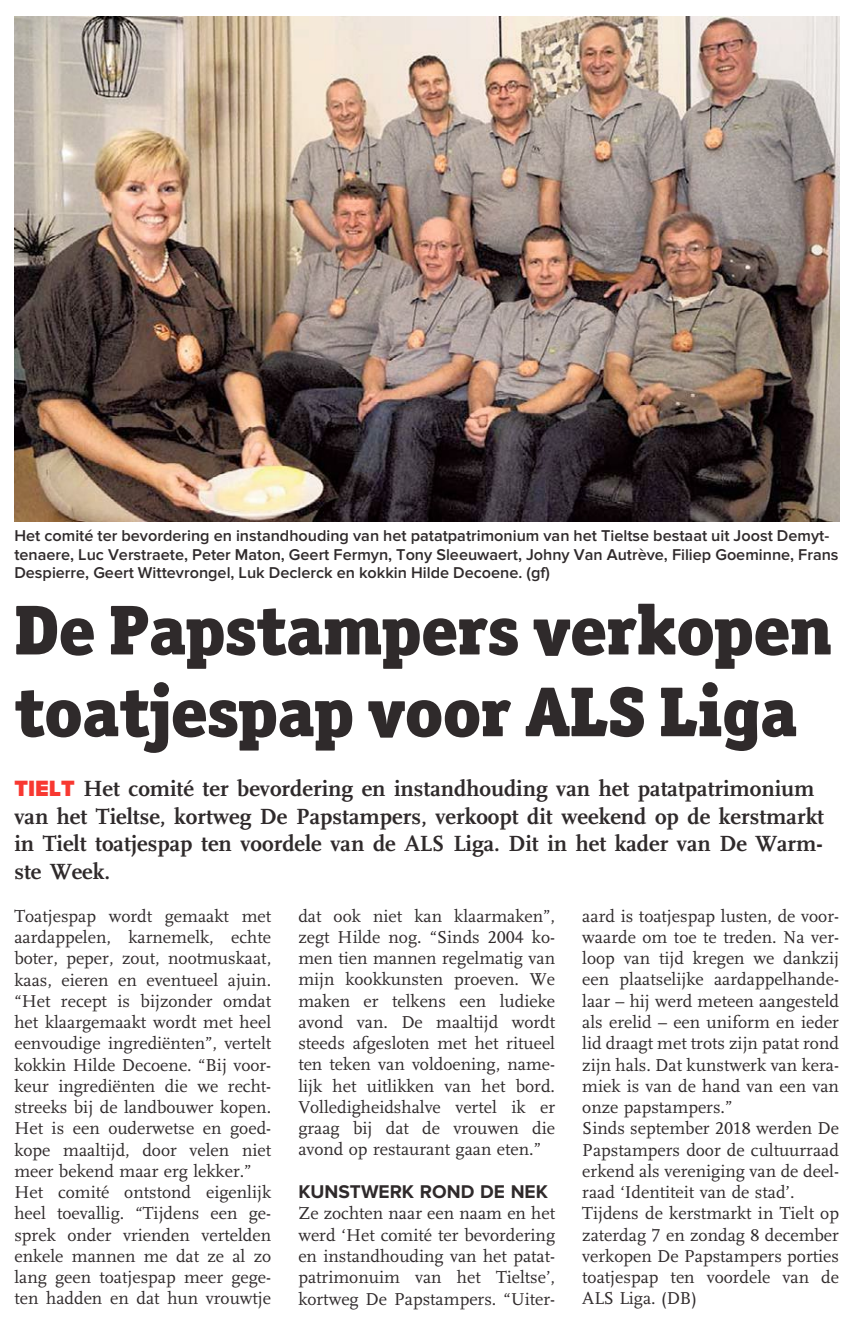
<style>
.page{position:relative;width:852px;height:1317px;background:#fff}
.page>*{position:absolute;margin:0;border:0;box-sizing:border-box;transform-origin:0 0}
.t1{font:900 70.7px/81.7px "ITC Officina Serif";letter-spacing:-.01em;color:#2f2a2b}
.t2{font:700 22.93px/27.6px "Scala LF";color:#2f2a2b}
.t3{font:700 19.07px "Proxima Nova";color:#2f2a2b}
.t4{font:17.94px/21.3px "Scala LF";color:#2f2a2b}
.t5{font:600 16.28px/18.4px "Proxima Nova";color:#2f2a2b}
.s1{font-family:"Proxima Nova";font-weight:900;color:#f83831}
</style>
<div class="page">
<img style="left:14px;top:16px;width:825px;height:506px">
<p class="t5" style="left:14px;top:528px;width:826px">Het comité ter bevordering en instandhouding van het patatpatrimonium van het Tieltse bestaat uit Joost Demyt&shy;tenaere, Luc Verstraete, Peter Maton, Geert Fermyn, Tony Sleeuwaert, Johny Van Autrève, Filiep Goeminne, Frans<br>Despierre, Geert Wittevrongel, Luk Declerck en kokkin Hilde Decoene. (gf)</p>
<h1 class="t1" style="left:14px;top:594px;width:819px">De Papstampers verkopen toatjespap voor ALS Liga</h1>
<p class="t2" style="left:14px;top:776px;width:811px"><span class="s1">TIELT</span> Het comité ter bevordering en instandhouding van het patatpatrimonium van het Tieltse, kortweg De Papstampers, verkoopt dit weekend op de kerstmarkt in Tielt toatjespap ten voordele van de ALS Liga. Dit in het kader van De Warm&shy;ste Week.</p>
<p class="t4" style="left:14px;top:906px;width:258px">Toatjespap wordt gemaakt met aardappelen, karnemelk, echte boter, peper, zout, nootmuskaat, kaas, eieren en eventueel ajuin. “Het recept is bijzonder omdat het klaargemaakt wordt met heel eenvoudige ingrediënten”, vertelt kokkin Hilde Decoene. “Bij voor&shy;keur ingrediënten die we recht&shy;streeks bij de landbouwer kopen.<br>Het is een ouderwetse en goed&shy;kope maaltijd, door velen niet meer bekend maar erg lekker.”<br>Het comité ontstond eigenlijk heel toevallig. “Tijdens een ge&shy;sprek onder vrienden vertelden enkele mannen me dat ze al zo lang geen toatjespap meer gege&shy;ten hadden en dat hun vrouwtje</p>
<p class="t4" style="left:298px;top:906px;width:258px;text-align:justify">dat ook niet kan klaarmaken”, zegt Hilde nog. “Sinds 2004 ko&shy;men tien mannen regelmatig van mijn kookkunsten proeven. We maken er telkens een ludieke avond van. De maaltijd wordt steeds afgesloten met het ritueel ten teken van voldoening, name&shy;lijk het uitlikken van het bord.<br>Volledigheidshalve vertel ik er graag bij dat de vrouwen die avond op restaurant gaan eten.”</p>
<p class="t3" style="left:298px;top:1180px;width:251px">KUNSTWERK ROND DE NEK</p>
<p class="t4" style="left:298px;top:1204px;width:258px;text-align:justify">Ze zochten naar een naam en het werd ‘Het comité ter bevordering en instandhouding van het patat&shy;patrimonuim van het Tieltse’, kortweg De Papstampers. “Uiter-</p>
<p class="t4" style="left:582px;top:906px;width:258px">aard is toatjespap lusten, de voor&shy;waarde om toe te treden. Na ver&shy;loop van tijd kregen we dankzij een plaatselijke aardappelhande&shy;laar – hij werd meteen aangesteld als erelid – een uniform en ieder lid draagt met trots zijn patat rond zijn hals. Dat kunstwerk van kera&shy;miek is van de hand van een van onze papstampers.”<br>Sinds september 2018 werden De<br>Papstampers door de cultuurraad erkend als vereniging van de deel&shy;raad ‘Identiteit van de stad’.<br>Tijdens de kerstmarkt in Tielt op zaterdag 7 en zondag 8 december verkopen De Papstampers porties toatjespap ten voordele van de<br>ALS Liga. (DB)</p>
</div>
